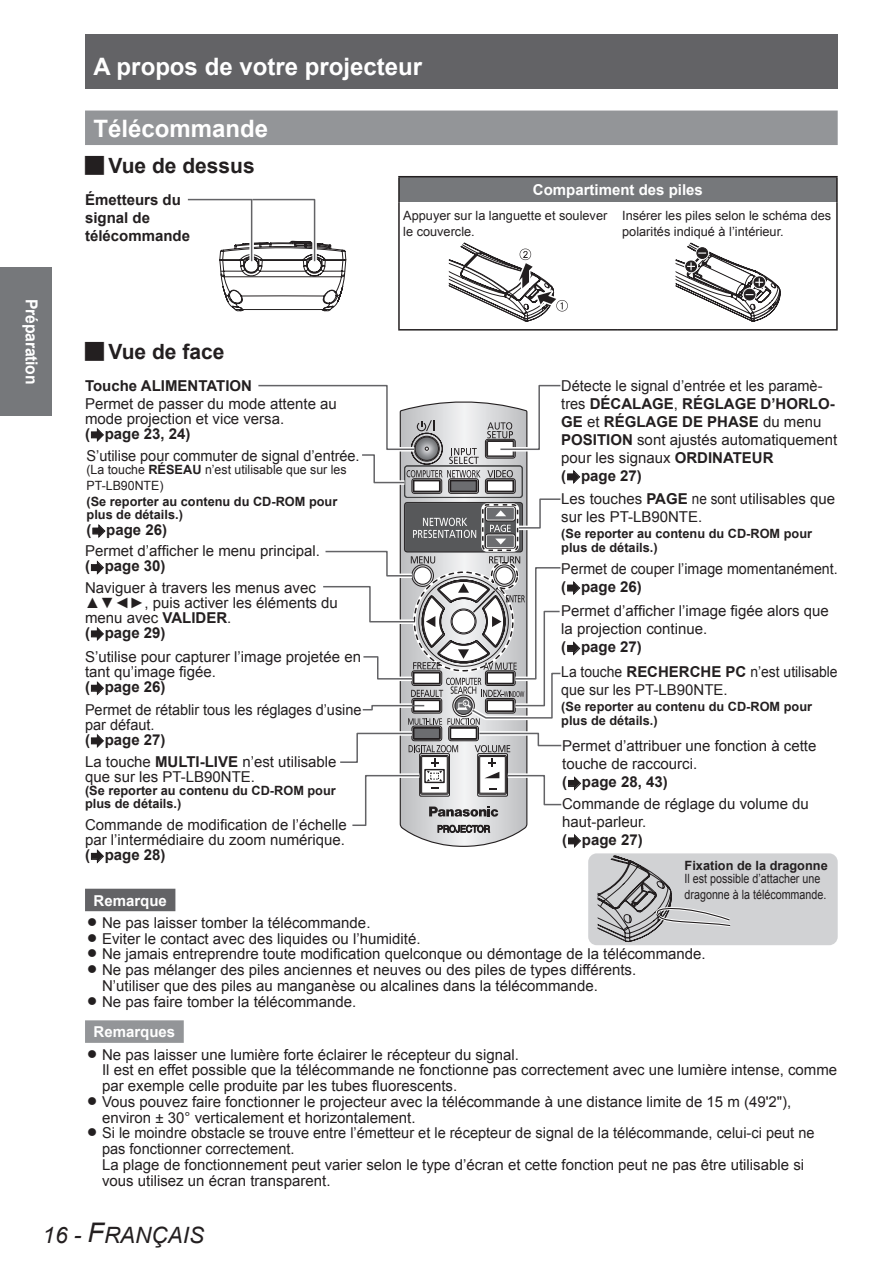
<style>
.page{position:relative;width:893px;height:1263px;background:#fff}
.page>*{position:absolute;margin:0;border:0;box-sizing:border-box;transform-origin:0 0}
.t1{font:700 24px "Arial";color:#fff}
.t2{font:italic 22.5px "Arial";color:#231f20}
.t3{font:700 21px "Arial";color:#231f20}
.t4{font:700 16.5px "Arial";letter-spacing:-.01em;color:#fff;scale:.95 1}
.t5{font:15px/15.8px "Arial";color:#231f20}
.t6{font:700 15px/18px "Arial";color:#231f20}
.t7{font:15px "Arial";color:#231f20;scale:.95 1}
.t8{font:15px/25px "Arial";color:#231f20;scale:.93 1}
.t9{font:700 15px "Arial";color:#fff}
.t10{font:700 12.75px/13.5px "Arial";color:#231f20}
.t11{font:12.75px/15.8px "Arial";color:#231f20}
.t12{font:12.75px/15.8px "Arial";color:#231f20;scale:.84 1}
.s1{font-weight:700}
.s2{font-size:27px}
</style>
<div class="page">
<div style="left:85px;top:34px;width:753px;height:54px;background:#636366"></div>
<div style="left:0;top:267px;width:51px;height:149px;background:#76787b"></div>
<div style="left:85px;top:111px;width:753px;height:34px;background:#939598"></div>
<div style="left:85px;top:889px;width:90px;height:22px;background:#636366"></div>
<div style="left:85px;top:1020px;width:99px;height:23px;background:#939598"></div>
<svg style="left:187px;top:198px;width:159px;height:113px"></svg>
<div style="left:399px;top:177px;width:438px;height:25px;background:#76787b"></div>
<hr style="left:398px;top:176px;width:220px;height:1px;background:#231f20">
<hr style="left:398px;top:177px;width:2px;height:25px;background:#231f20">
<hr style="left:618px;top:176px;width:220px;height:1px;background:#231f20">
<hr style="left:836px;top:177px;width:2px;height:25px;background:#231f20">
<hr style="left:398px;top:202px;width:2px;height:127px;background:#231f20">
<hr style="left:836px;top:202px;width:2px;height:127px;background:#231f20">
<hr style="left:398px;top:329px;width:220px;height:2px;background:#231f20">
<hr style="left:618px;top:329px;width:220px;height:2px;background:#231f20">
<svg style="left:449px;top:242px;width:119px;height:80px"></svg>
<svg style="left:675px;top:242px;width:105px;height:80px"></svg>
<div style="left:588px;top:853px;width:250px;height:92px;background:#d1d2d4;border-radius:9px"></div>
<svg style="left:598px;top:855px;width:133px;height:87px"></svg>
<svg style="left:91px;top:428px;width:13px;height:14px"></svg>
<svg style="left:92px;top:524px;width:14px;height:14px"></svg>
<svg style="left:91px;top:560px;width:13px;height:15px"></svg>
<svg style="left:91px;top:627px;width:13px;height:14px"></svg>
<svg style="left:91px;top:681px;width:13px;height:14px"></svg>
<svg style="left:91px;top:734px;width:13px;height:14px"></svg>
<svg style="left:91px;top:849px;width:13px;height:14px"></svg>
<svg style="left:258px;top:384px;width:323px;height:464px"></svg>
<h1 class="t1" style="left:94px;top:51px;width:330px">A propos de votre projecteur</h1>
<p class="t4" style="left:43px;top:299px;width:92px;rotate:90deg">Préparation</p>
<h1 class="t1" style="left:94px;top:112px;width:176px">Télécommande</h1>
<h3 class="t3" style="left:108px;top:151px;width:148px">Vue de dessus</h3>
<p class="t6" style="left:85px;top:191px;width:107px">Émetteurs du signal de télécommande</p>
<p class="t9" style="left:533px;top:180px;width:172px">Compartiment des piles</p>
<p class="t11" style="left:403px;top:208px;width:206px">Appuyer sur la languette et soulever le couvercle.</p>
<p class="t11" style="left:622px;top:208px;width:211px">Insérer les piles selon le schéma des polarités indiqué à l’intérieur.</p>
<h3 class="t3" style="left:108px;top:337px;width:117px">Vue de face</h3>
<p class="t6" style="left:85px;top:377px;width:168px">Touche ALIMENTATION</p>
<p class="t5" style="left:85px;top:396px;width:253px;line-height:15px">Permet de passer du mode attente au mode projection et vice versa.</p>
<p class="t6" style="left:85px;top:425px;width:107px">( page 23, 24)</p>
<p class="t5" style="left:87px;top:448px;width:275px">S’utilise pour commuter de signal d’entrée.</p>
<p class="t11" style="left:87px;top:462px;width:262px">(La touche <span class="s1">RÉSEAU</span> n’est utilisable que sur les<br>PT-LB90NTE)</p>
<p class="t10" style="left:87px;top:495px;width:252px">(Se reporter au contenu du CD-ROM pour plus de détails.)</p>
<p class="t6" style="left:87px;top:521px;width:82px">( page 26)</p>
<p class="t5" style="left:85px;top:543px;width:237px">Permet d’afficher le menu principal.</p>
<p class="t6" style="left:85px;top:558px;width:82px">( page 30)</p>
<p class="t5" style="left:85px;top:580px;width:232px">Naviguer à travers les menus avec</p>
<p class="t5" style="left:85px;top:595px;width:254px;line-height:15px">▲▼◄►, puis activer les éléments du menu avec <span class="s1">VALIDER</span>.<br><span class="s1">( page 29)</span></p>
<p class="t5" style="left:85px;top:649px;width:277px;line-height:15px">S’utilise pour capturer l’image projetée en tant qu’image figée.</p>
<p class="t6" style="left:85px;top:678px;width:82px">( page 26)</p>
<p class="t5" style="left:85px;top:702px;width:278px;line-height:15px">Permet de rétablir tous les réglages d’usine par défaut.</p>
<p class="t5" style="left:85px;top:729px;width:253px;line-height:21.8px"><span class="s1">( page 27)<br></span>La touche <span class="s1">MULTI-LIVE</span> n’est utilisable</p>
<p class="t5" style="left:85px;top:768px;width:172px">que sur les PT-LB90NTE.</p>
<p class="t10" style="left:85px;top:784px;width:252px">(Se reporter au contenu du CD-ROM pour plus de détails.)</p>
<p class="t5" style="left:85px;top:818px;width:263px;line-height:15px">Commande de modification de l’échelle par l’intermédiaire du zoom numérique.</p>
<p class="t6" style="left:85px;top:846px;width:82px">( page 28)</p>
<p class="t5" style="left:561px;top:377px;width:277px;line-height:18px">Détecte le signal d’entrée et les paramè&shy;tres <span class="s1">DÉCALAGE</span>, <span class="s1">RÉGLAGE D’HORLO-<br>GE</span> et <span class="s1">RÉGLAGE DE PHASE</span> du menu<br><span class="s1">POSITION</span> sont ajustés automatiquement pour les signaux <span class="s1">ORDINATEUR<br>( page 27)</span></p>
<p class="t5" style="left:561px;top:490px;width:275px;line-height:18px">Les touches <span class="s1">PAGE</span> ne sont utilisables que sur les PT-LB90NTE.</p>
<p class="t10" style="left:561px;top:528px;width:252px">(Se reporter au contenu du CD-ROM pour plus de détails.)</p>
<p class="t7" style="left:561px;top:559px;width:292px">Permet de couper l’image momentanément.</p>
<p class="t6" style="left:561px;top:578px;width:82px">( page 26)</p>
<p class="t5" style="left:561px;top:602px;width:269px;line-height:18px">Permet d’afficher l’image figée alors que la projection continue.</p>
<p class="t8" style="left:561px;top:635px;width:299px"><span class="s1">( page 27)<br></span>La touche <span class="s1">RECHERCHE PC</span> n’est utilisable</p>
<p class="t7" style="left:561px;top:680px;width:177px">que sur les PT-LB90NTE.</p>
<p class="t10" style="left:561px;top:701px;width:252px">(Se reporter au contenu du CD-ROM pour plus de détails.)</p>
<p class="t5" style="left:562px;top:737px;width:256px;line-height:18px">Permet d’attribuer une fonction à cette touche de raccourci.</p>
<p class="t6" style="left:562px;top:773px;width:107px">( page 28, 43)</p>
<p class="t5" style="left:562px;top:795px;width:248px;line-height:18px">Commande de réglage du volume du haut-parleur.</p>
<p class="t6" style="left:562px;top:831px;width:82px">( page 27)</p>
<p class="t10" style="left:685px;top:859px;width:145px">Fixation de la dragonne</p>
<p class="t12" style="left:685px;top:871px;width:170px">Il est possible d’attacher une dragonne à la télécommande.</p>
<p class="t9" style="left:94px;top:890px;width:75px">Remarque</p>
<p class="t5" style="left:102px;top:915px;width:605px">Ne pas laisser tomber la télécommande.<br>Eviter le contact avec des liquides ou l’humidité.<br>Ne jamais entreprendre toute modification quelconque ou démontage de la télécommande.<br>Ne pas mélanger des piles anciennes et neuves ou des piles de types différents.<br>N’utiliser que des piles au manganèse ou alcalines dans la télécommande.<br>Ne pas faire tomber la télécommande.</p>
<p class="t9" style="left:94px;top:1022px;width:83px">Remarques</p>
<p class="t5" style="left:102px;top:1047px;width:737px">Ne pas laisser une lumière forte éclairer le récepteur du signal.<br>Il est en effet possible que la télécommande ne fonctionne pas correctement avec une lumière intense, comme par exemple celle produite par les tubes fluorescents.<br>Vous pouvez faire fonctionner le projecteur avec la télécommande à une distance limite de 15 m (49'2"), environ ± 30° verticalement et horizontalement.<br>Si le moindre obstacle se trouve entre l’émetteur et le récepteur de signal de la télécommande, celui-ci peut ne pas fonctionner correctement.<br>La plage de fonctionnement peut varier selon le type d’écran et cette fonction peut ne pas être utilisable si vous utilisez un écran transparent.</p>
<h2 class="t2" style="left:43px;top:1220px;width:163px">16 - <span class="s2">F</span>RANÇAIS</h2>
</div>
